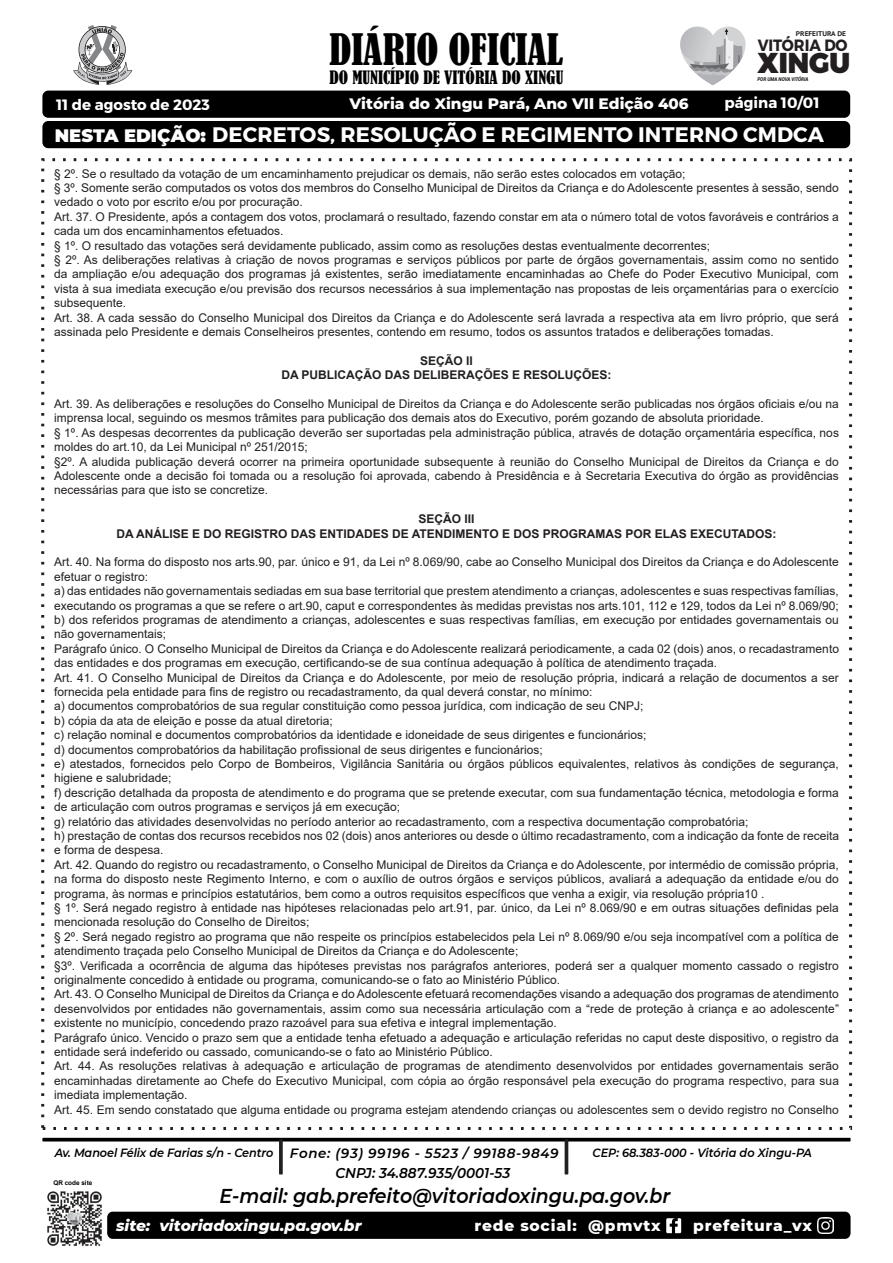
<style>
.page{position:relative;width:893px;height:1263px;background:#fff}
.page>*{position:absolute;margin:0;border:0;box-sizing:border-box;transform-origin:0 0}
.t1{font:condensed 40.65px "Bernard";color:#000}
.t2{font:900 28.65px "Montserrat";color:#231f20;scale:.95 1}
.t3{font:700 21px "Montserrat";letter-spacing:.01em;color:#fff}
.t4{font:italic 600 20.1px "Montserrat";color:#000;scale:.95 1}
.t5{font:900 18px "Montserrat";color:#fff}
.t6{font:condensed 17.25px "Bernard";color:#000}
.t7{font:700 16.35px "Montserrat";color:#231f20;scale:.91 1}
.t8{font:800 15.45px "Montserrat";color:#fff}
.t9{font:800 15.45px "Montserrat";letter-spacing:.05em;color:#fff}
.t10{font:italic 800 15.45px "Montserrat";color:#fff}
.t11{font:700 15px "Montserrat";color:#fff}
.t12{font:italic 600 14.25px "Montserrat";color:#000;scale:.95 1}
.t13{font:12px/14.4px "Arial";color:#231f20}
.t14{font:700 12px/14.4px "Arial";color:#231f20;text-align:center}
.t15{font:italic 600 11.85px "Montserrat";color:#000;scale:.95 1}
.t16{font:700 6.75px "PT Sans";color:#231f20;scale:1.09 1}
.t17{font:700 6.45px "Arial";color:#000}
.t18{font:italic 900 5.25px "Roboto";color:#231f20;scale:.87 1}
.s1{font-size:15px}
.s2{font-size:13.35px}
</style>
<div class="page">
<div style="left:107px;top:1212px;width:743px;height:27px;background:#000;border-radius:6px"></div>
<hr style="left:42px;top:1138px;width:808px;height:3px;background:#000">
<svg style="left:680px;top:27px;width:65px;height:58px"></svg>
<img style="left:47px;top:1191px;width:55px;height:55px">
<div style="left:42px;top:121px;width:808px;height:27px;background:#000;border-radius:6px"></div>
<div style="left:42px;top:91px;width:808px;height:27px;background:#000;border-radius:6px"></div>
<svg style="left:73px;top:25px;width:59px;height:60px"></svg>
<svg style="left:279px;top:1139px;width:4px;height:35px"></svg>
<hr style="left:565px;top:1139px;width:3px;height:35px;background:#231f20">
<img style="left:818px;top:1218px;width:16px;height:15px">
<svg style="left:666px;top:1218px;width:15px;height:15px"></svg>
<h1 class="t1" style="left:329px;top:26px;width:236px">DIÁRIO OFICIAL</h1>
<h3 class="t6" style="left:330px;top:67px;width:235px">DO MUNICÍPIO DE VITÓRIA DO XINGU</h3>
<p class="t16" style="left:796px;top:29px;width:47px">PREFEITURA DE</p>
<h3 class="t7" style="left:758px;top:35px;width:100px">VITÓRIA DO</h3>
<p class="t18" style="left:757px;top:75px;width:60px">POR UMA NOVA VITÓRIA</p>
<h2 class="t2" style="left:758px;top:45px;width:99px">XINGU</h2>
<p class="t11" style="left:56px;top:95px;width:155px">11 de agosto de 2023</p>
<p class="t11" style="left:725px;top:93px;width:96px">página 10/01</p>
<p class="t8" style="left:349px;top:93px;width:341px">Vitória do Xingu Pará, Ano VII Edição <span class="s1">406</span></p>
<h3 class="t3" style="left:212px;top:122px;width:613px">DECRETOS, RESOLUÇÃO E REGIMENTO INTERNO CMDCA</h3>
<h3 class="t5" style="left:55px;top:122px;width:153px">NESTA EDIÇÃO:</h3>
<p class="t13" style="left:54px;top:166px;width:786px">§ 2º. Se o resultado da votação de um encaminhamento prejudicar os demais, não serão estes colocados em votação;<br>§ 3º. Somente serão computados os votos dos membros do Conselho Municipal de Direitos da Criança e do Adolescente presentes à sessão, sendo vedado o voto por escrito e/ou por procuração.<br>Art. 37. O Presidente, após a contagem dos votos, proclamará o resultado, fazendo constar em ata o número total de votos favoráveis e contrários a cada um dos encaminhamentos efetuados.<br>§ 1º. O resultado das votações será devidamente publicado, assim como as resoluções destas eventualmente decorrentes;<br>§ 2º. As deliberações relativas à criação de novos programas e serviços públicos por parte de órgãos governamentais, assim como no sentido da ampliação e/ou adequação dos programas já existentes, serão imediatamente encaminhadas ao Chefe do Poder Executivo Municipal, com vista à sua imediata execução e/ou previsão dos recursos necessários à sua implementação nas propostas de leis orçamentárias para o exercício subsequente.<br>Art. 38. A cada sessão do Conselho Municipal dos Direitos da Criança e do Adolescente será lavrada a respectiva ata em livro próprio, que será assinada pelo Presidente e demais Conselheiros presentes, contendo em resumo, todos os assuntos tratados e deliberações tomadas.</p>
<p class="t14" style="left:281px;top:353px;width:332px">SEÇÃO II<br>DA PUBLICAÇÃO DAS DELIBERAÇÕES E RESOLUÇÕES:</p>
<p class="t13" style="left:54px;top:396px;width:786px">Art. 39. As deliberações e resoluções do Conselho Municipal de Direitos da Criança e do Adolescente serão publicadas nos órgãos oficiais e/ou na imprensa local, seguindo os mesmos trâmites para publicação dos demais atos do Executivo, porém gozando de absoluta prioridade.<br>§ 1º. As despesas decorrentes da publicação deverão ser suportadas pela administração pública, através de dotação orçamentária específica, nos moldes do art.10, da Lei Municipal nº 251/2015;<br>§2º. A aludida publicação deverá ocorrer na primeira oportunidade subsequente à reunião do Conselho Municipal de Direitos da Criança e do Adolescente onde a decisão foi tomada ou a resolução foi aprovada, cabendo à Presidência e à Secretaria Executiva do órgão as providências necessárias para que isto se concretize.</p>
<p class="t14" style="left:116px;top:512px;width:662px">SEÇÃO III<br>DA ANÁLISE E DO REGISTRO DAS ENTIDADES DE ATENDIMENTO E DOS PROGRAMAS POR ELAS EXECUTADOS:</p>
<p class="t13" style="left:54px;top:555px;width:786px">Art. 40. Na forma do disposto nos arts.90, par. único e 91, da Lei nº 8.069/90, cabe ao Conselho Municipal dos Direitos da Criança e do Adolescente efetuar o registro:<br>a) das entidades não governamentais sediadas em sua base territorial que prestem atendimento a crianças, adolescentes e suas respectivas famílias, executando os programas a que se refere o art.90, caput e correspondentes às medidas previstas nos arts.101, 112 e 129, todos da Lei nº 8.069/90; b) dos referidos programas de atendimento a crianças, adolescentes e suas respectivas famílias, em execução por entidades governamentais ou não governamentais;<br>Parágrafo único. O Conselho Municipal de Direitos da Criança e do Adolescente realizará periodicamente, a cada 02 (dois) anos, o recadastramento das entidades e dos programas em execução, certificando-se de sua contínua adequação à política de atendimento traçada.<br>Art. 41. O Conselho Municipal de Direitos da Criança e do Adolescente, por meio de resolução própria, indicará a relação de documentos a ser fornecida pela entidade para fins de registro ou recadastramento, da qual deverá constar, no mínimo:<br>a) documentos comprobatórios de sua regular constituição como pessoa jurídica, com indicação de seu CNPJ;<br>b) cópia da ata de eleição e posse da atual diretoria;<br>c) relação nominal e documentos comprobatórios da identidade e idoneidade de seus dirigentes e funcionários;<br>d) documentos comprobatórios da habilitação profissional de seus dirigentes e funcionários;<br>e) atestados, fornecidos pelo Corpo de Bombeiros, Vigilância Sanitária ou órgãos públicos equivalentes, relativos às condições de segurança, higiene e salubridade;<br>f) descrição detalhada da proposta de atendimento e do programa que se pretende executar, com sua fundamentação técnica, metodologia e forma de articulação com outros programas e serviços já em execução;<br>g) relatório das atividades desenvolvidas no período anterior ao recadastramento, com a respectiva documentação comprobatória;<br>h) prestação de contas dos recursos recebidos nos 02 (dois) anos anteriores ou desde o último recadastramento, com a indicação da fonte de receita e forma de despesa.<br>Art. 42. Quando do registro ou recadastramento, o Conselho Municipal de Direitos da Criança e do Adolescente, por intermédio de comissão própria, na forma do disposto neste Regimento Interno, e com o auxílio de outros órgãos e serviços públicos, avaliará a adequação da entidade e/ou do programa, às normas e princípios estatutários, bem como a outros requisitos específicos que venha a exigir, via resolução própria10 .<br>§ 1º. Será negado registro à entidade nas hipóteses relacionadas pelo art.91, par. único, da Lei nº 8.069/90 e em outras situações definidas pela mencionada resolução do Conselho de Direitos;<br>§ 2º. Será negado registro ao programa que não respeite os princípios estabelecidos pela Lei nº 8.069/90 e/ou seja incompatível com a política de atendimento traçada pelo Conselho Municipal de Direitos da Criança e do Adolescente;<br>§3º. Verificada a ocorrência de alguma das hipóteses previstas nos parágrafos anteriores, poderá ser a qualquer momento cassado o registro originalmente concedido à entidade ou programa, comunicando-se o fato ao Ministério Público.<br>Art. 43. O Conselho Municipal de Direitos da Criança e do Adolescente efetuará recomendações visando a adequação dos programas de atendimento desenvolvidos por entidades não governamentais, assim como sua necessária articulação com a “rede de proteção à criança e ao adolescente” existente no município, concedendo prazo razoável para sua efetiva e integral implementação.<br>Parágrafo único. Vencido o prazo sem que a entidade tenha efetuado a adequação e articulação referidas no caput deste dispositivo, o registro da entidade será indeferido ou cassado, comunicando-se o fato ao Ministério Público.<br>Art. 44. As resoluções relativas à adequação e articulação de programas de atendimento desenvolvidos por entidades governamentais serão encaminhadas diretamente ao Chefe do Executivo Municipal, com cópia ao órgão responsável pela execução do programa respectivo, para sua imediata implementação.<br>Art. 45. Em sendo constatado que alguma entidade ou programa estejam atendendo crianças ou adolescentes sem o devido registro no Conselho</p>
<p class="t15" style="left:55px;top:1144px;width:532px">Av. Manoel Félix de Farias s/n - Centro <span class="s2">Fone: (93) 99196 - 5523 / 99188-9849</span></p>
<p class="t15" style="left:592px;top:1144px;width:232px">CEP: 68.383-000 - Vitória do Xingu-PA</p>
<p class="t12" style="left:335px;top:1163px;width:185px">CNPJ: 34.887.935/0001-53</p>
<h3 class="t4" style="left:220px;top:1182px;width:476px">E-mail: gab.prefeito@vitoriadoxingu.pa.gov.br</h3>
<p class="t10" style="left:116px;top:1214px;width:247px">site: vitoriadoxingu.pa.gov.br</p>
<p class="t9" style="left:474px;top:1214px;width:188px">rede social: @pmvtx</p>
<p class="t9" style="left:693px;top:1214px;width:120px">prefeitura_vx</p>
<p class="t17" style="left:53px;top:1178px;width:40px">QR code site</p>
</div>
